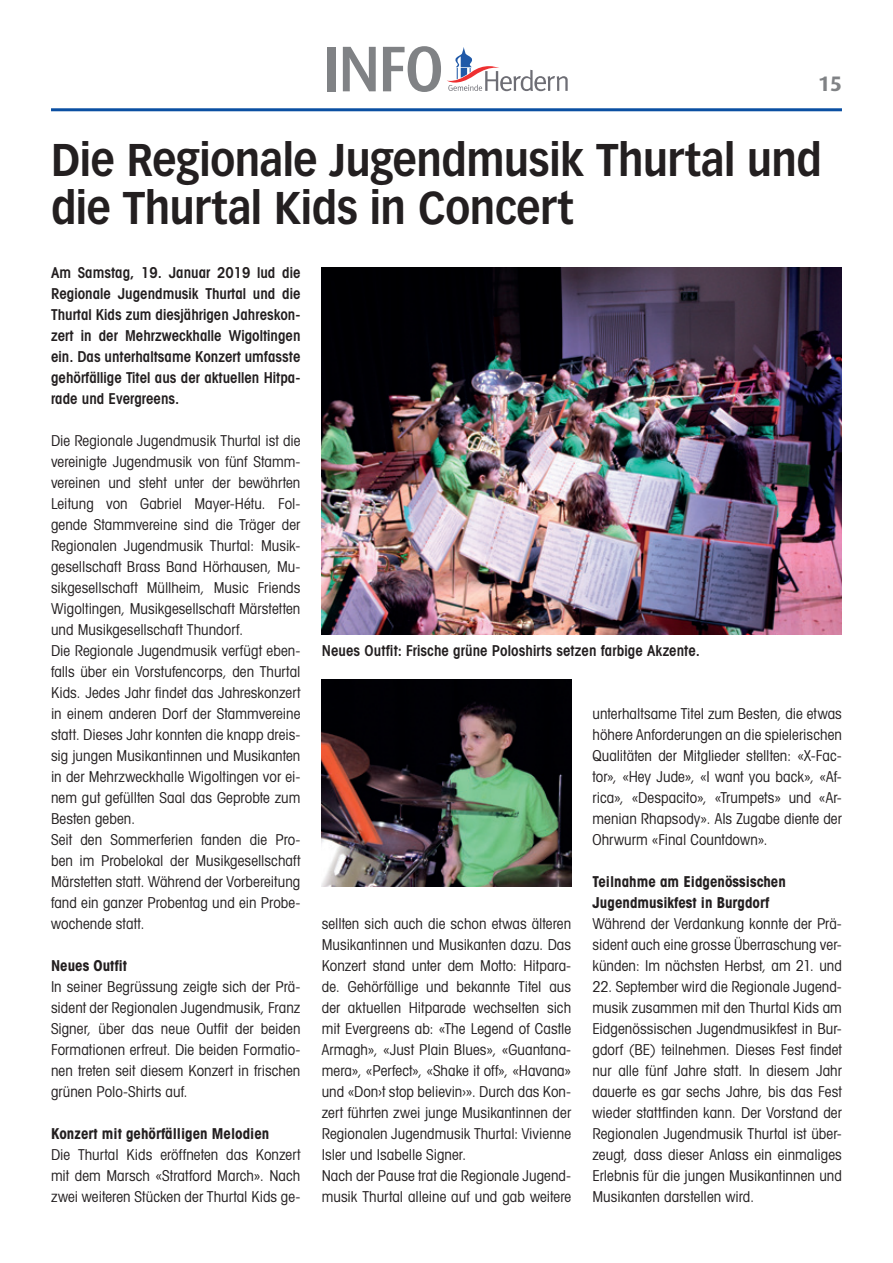
<style>
.page{position:relative;width:893px;height:1263px;background:#fff}
.page>*{position:absolute;margin:0;border:0;box-sizing:border-box;transform-origin:0 0}
.t1{font:500 64.65px "Dax";color:#808285}
.t2{font:700 45px/48px "Vectora LT";letter-spacing:-.01em;color:#231f20;scale:.9 1}
.t3{font:700 21px "Dax";color:#808285}
.t4{font:condensed 15px/21px "Avant Garde LT";letter-spacing:.005em;color:#231f20;text-align:justify}
.t5{font:600 condensed 15px/21px "Avant Garde LT";color:#231f20;text-align:justify}
.t6{font:700 condensed 15px/21px "Avant Garde LT";color:#231f20}
</style>
<div class="page">
<hr style="left:51px;top:108px;width:791px;height:3px;background:#0a4fa2">
<svg style="left:447px;top:47px;width:121px;height:44px"></svg>
<img style="left:322px;top:680px;width:249px;height:207px">
<img style="left:322px;top:267px;width:520px;height:367px">
<h1 class="t1" style="left:322px;top:33px;width:123px">INFO</h1>
<h3 class="t3" style="left:818px;top:72px;width:25px">15</h3>
<h2 class="t2" style="left:51px;top:136px;width:858px">Die Regionale Jugendmusik Thurtal und die Thurtal Kids in Concert</h2>
<p class="t5" style="left:51px;top:262px;width:251px">Am Samstag, 19. Januar 2019 lud die Regionale Jugendmusik Thurtal und die Thurtal Kids zum diesjährigen Jahreskon&shy;zert in der Mehrzweckhalle Wigoltingen ein. Das unterhaltsame Konzert umfasste gehörfällige Titel aus der aktuellen Hitpa&shy;rade und Evergreens.</p>
<p class="t4" style="left:51px;top:430px;width:251px;text-align:left">Die Regionale Jugendmusik Thurtal ist die vereinigte Jugendmusik von fünf Stamm&shy;vereinen und steht unter der bewährten Leitung von Gabriel Mayer-Hétu. Fol&shy;gende Stammvereine sind die Träger der Regionalen Jugendmusik Thurtal: Musik&shy;gesellschaft Brass Band Hörhausen, Mu&shy;sikgesellschaft Müllheim, Music Friends Wigoltingen, Musikgesellschaft Märstetten und Musikgesellschaft Thundorf.<br>Die Regionale Jugendmusik verfügt eben&shy;falls über ein Vorstufencorps, den Thurtal Kids. Jedes Jahr findet das Jahreskonzert in einem anderen Dorf der Stammvereine statt. Dieses Jahr konnten die knapp dreis&shy;sig jungen Musikantinnen und Musikanten in der Mehrzweckhalle Wigoltingen vor ei&shy;nem gut gefüllten Saal das Geprobte zum Besten geben.<br>Seit den Sommerferien fanden die Pro&shy;ben im Probelokal der Musikgesellschaft Märstetten statt. Während der Vorbereitung fand ein ganzer Probentag und ein Probe&shy;wochende statt.</p>
<p class="t6" style="left:51px;top:955px;width:77px">Neues Outfit</p>
<p class="t4" style="left:51px;top:976px;width:251px">In seiner Begrüssung zeigte sich der Prä&shy;sident der Regionalen Jugendmusik, Franz Signer, über das neue Outfit der beiden Formationen erfreut. Die beiden Formatio&shy;nen treten seit diesem Konzert in frischen grünen Polo-Shirts auf.</p>
<p class="t6" style="left:51px;top:1123px;width:220px">Konzert mit gehörfälligen Melodien</p>
<p class="t4" style="left:51px;top:1144px;width:251px">Die Thurtal Kids eröffneten das Konzert mit dem Marsch «Stratford March». Nach zwei weiteren Stücken der Thurtal Kids ge-</p>
<p class="t5" style="left:322px;top:640px;width:380px">Neues Outfit: Frische grüne Poloshirts setzen farbige Akzente.</p>
<p class="t4" style="left:322px;top:913px;width:251px;text-align:left">sellten sich auch die schon etwas älteren Musikantinnen und Musikanten dazu. Das Konzert stand unter dem Motto: Hitpara&shy;de. Gehörfällige und bekannte Titel aus der aktuellen Hitparade wechselten sich mit Evergreens ab: «The Legend of Castle Armagh», «Just Plain Blues», «Guantana&shy;mera», «Perfect», «Shake it off», «Havana» und «Don›t stop believin›». Durch das Kon&shy;zert führten zwei junge Musikantinnen der Regionalen Jugendmusik Thurtal: Vivienne Isler und Isabelle Signer.<br>Nach der Pause trat die Regionale Jugend&shy;musik Thurtal alleine auf und gab weitere</p>
<p class="t4" style="left:592px;top:703px;width:251px">unterhaltsame Titel zum Besten, die etwas höhere Anforderungen an die spielerischen Qualitäten der Mitglieder stellten: «X-Fac&shy;tor», «Hey Jude», «I want you back», «Af&shy;rica», «Despacito», «Trumpets» und «Ar&shy;menian Rhapsody». Als Zugabe diente der Ohrwurm «Final Countdown».</p>
<p class="t6" style="left:592px;top:871px;width:195px">Teilnahme am Eidgenössischen<br>Jugendmusikfest in Burgdorf</p>
<p class="t4" style="left:592px;top:913px;width:251px">Während der Verdankung konnte der Prä&shy;sident auch eine grosse Überraschung ver&shy;künden: Im nächsten Herbst, am 21. und</p>
<p class="t4" style="left:592px;top:976px;width:251px">22. September wird die Regionale Jugend&shy;musik zusammen mit den Thurtal Kids am Eidgenössischen Jugendmusikfest in Bur&shy;gdorf (BE) teilnehmen. Dieses Fest findet nur alle fünf Jahre statt. In diesem Jahr dauerte es gar sechs Jahre, bis das Fest wieder stattfinden kann. Der Vorstand der Regionalen Jugendmusik Thurtal ist über&shy;zeugt, dass dieser Anlass ein einmaliges Erlebnis für die jungen Musikantinnen und Musikanten darstellen wird.</p>
</div>
